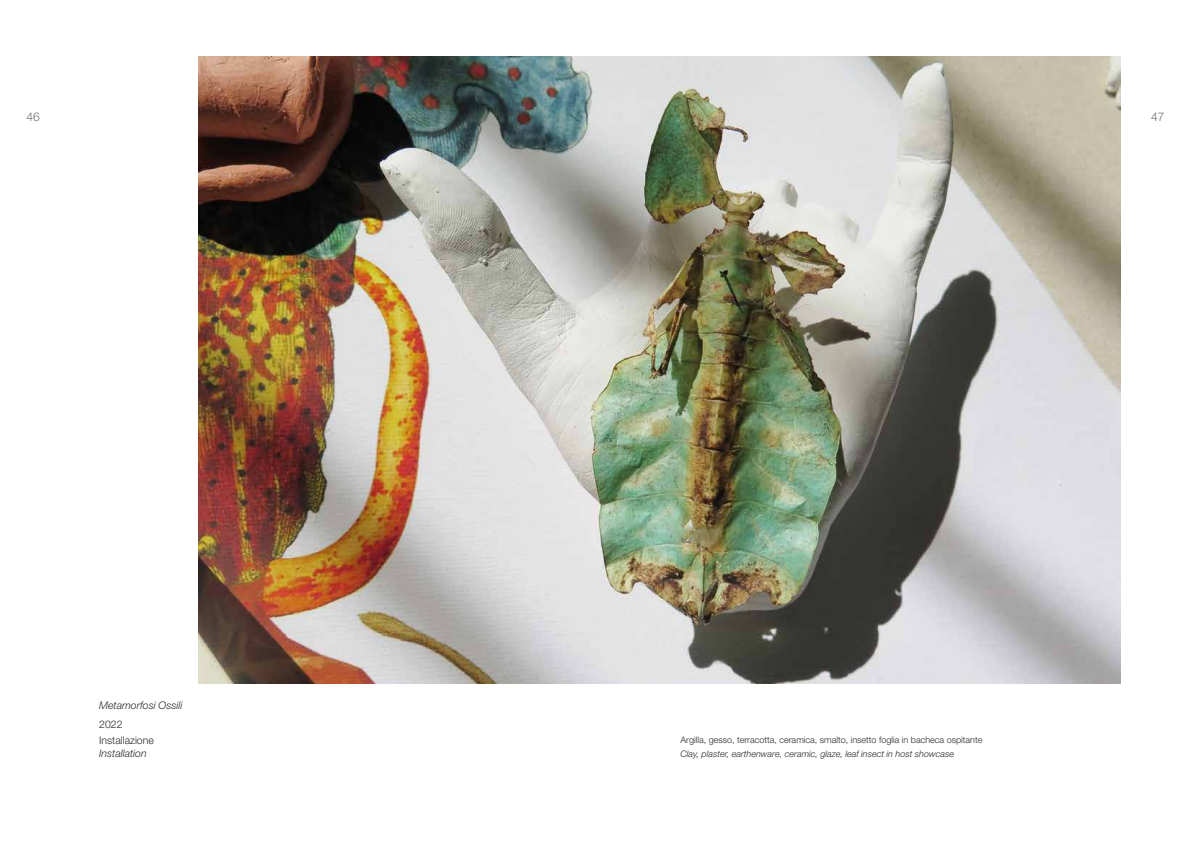
<style>
.page{position:relative;width:1191px;height:842px;background:#fff}
.page>*{position:absolute;margin:0;border:0;box-sizing:border-box;transform-origin:0 0}
.t1{font:300 12px "Helvetica Neue";color:#706f6f}
.t2{font:italic 300 10.5px "Helvetica Neue";color:#282827}
.t3{font:300 10.5px/15.8px "Helvetica Neue";color:#282827}
.t4{font:300 9px "Helvetica Neue";color:#282827}
.t5{font:italic 300 9px "Helvetica Neue";color:#282827}
</style>
<div class="page">
<img style="left:198px;top:57px;width:922px;height:626px">
<h1 class="t1" style="left:26px;top:110px;width:15px">46</h1>
<h1 class="t1" style="left:1151px;top:110px;width:15px">47</h1>
<p class="t2" style="left:99px;top:699px;width:85px">Metamorfosi Ossili</p>
<p class="t3" style="left:99px;top:716px;width:56px">2022<br>Installazione</p>
<p class="t2" style="left:99px;top:747px;width:49px">Installation</p>
<p class="t4" style="left:680px;top:734px;width:303px">Argilla, gesso, terracotta, ceramica, smalto, insetto foglia in bacheca ospitante</p>
<p class="t5" style="left:680px;top:748px;width:275px">Clay, plaster, earthenware, ceramic, glaze, leaf insect in host showcase</p>
</div>
